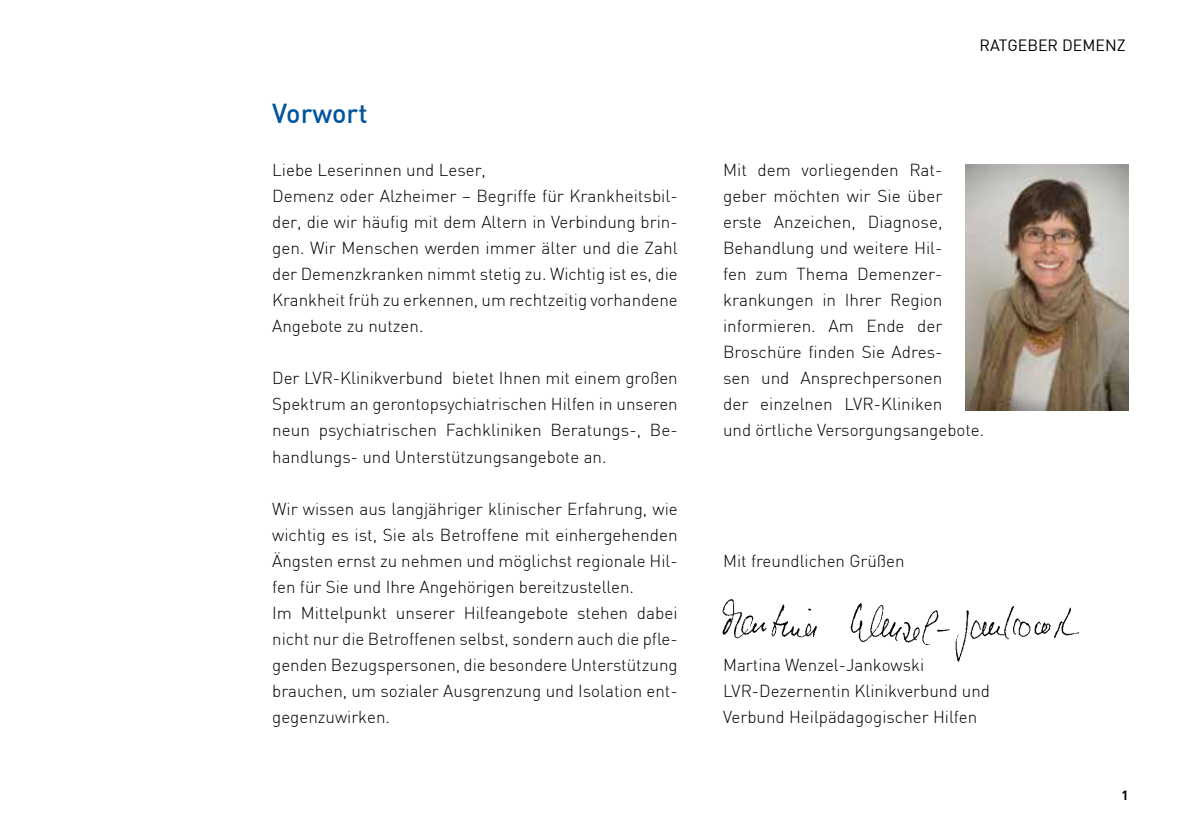
<style>
.page{position:relative;width:1191px;height:840px;background:#fff}
.page>*{position:absolute;margin:0;border:0;box-sizing:border-box;transform-origin:0 0}
.t1{font:500 26.8px "DIN";color:#00559d}
.t2{font:300 17px/26px "DIN";color:#000}
.t3{font:16px "DIN";color:#000}
.t4{font:700 13px "DIN";color:#000}
</style>
<div class="page">
<img style="left:722px;top:599px;width:356px;height:63px">
<img style="left:965px;top:164px;width:163px;height:246px">
<h1 class="t1" style="left:272px;top:96px;width:97px">Vorwort</h1>
<p class="t2" style="left:272px;top:157px;width:407px">Liebe Leserinnen und Leser,<br>Demenz oder Alzheimer – Begriffe für Krankheitsbil&shy;der, die wir häufig mit dem Altern in Verbindung brin&shy;gen. Wir Menschen werden immer älter und die Zahl der Demenzkranken nimmt stetig zu. Wichtig ist es, die Krankheit früh zu erkennen, um rechtzeitig vorhandene Angebote zu nutzen.</p>
<p class="t2" style="left:272px;top:365px;width:407px;text-align:justify">Der LVR-Klinikverbund bietet Ihnen mit einem großen Spektrum an gerontopsychiatrischen Hilfen in unseren neun psychiatrischen Fachkliniken Beratungs-, Be&shy;handlungs- und Unterstützungsangebote an.</p>
<p class="t2" style="left:272px;top:495px;width:407px">Wir wissen aus langjähriger klinischer Erfahrung, wie wichtig es ist, Sie als Betroffene mit einhergehenden Ängsten ernst zu nehmen und möglichst regionale Hil&shy;fen für Sie und Ihre Angehörigen bereitzustellen.<br>Im Mittelpunkt unserer Hilfeangebote stehen dabei nicht nur die Betroffenen selbst, sondern auch die pfle&shy;genden Bezugspersonen, die besondere Unterstützung brauchen, um sozialer Ausgrenzung und Isolation ent&shy;gegenzuwirken.</p>
<p class="t3" style="left:979px;top:35px;width:148px">RATGEBER DEMENZ</p>
<p class="t2" style="left:723px;top:157px;width:263px">Mit dem vorliegenden Rat&shy;geber möchten wir Sie über erste Anzeichen, Diagnose,<br>Behandlung und weitere Hil-<br>fen zum Thema Demenzer&shy;krankungen in Ihrer Region informieren. Am Ende der<br>Broschüre finden Sie Adres-<br>sen und Ansprechpersonen<br>der einzelnen LVR-Kliniken<br>und örtliche Versorgungsangebote.</p>
<p class="t2" style="left:723px;top:547px;width:183px">Mit freundlichen Grüßen</p>
<p class="t2" style="left:723px;top:651px;width:268px">Martina Wenzel-Jankowski<br>LVR-Dezernentin Klinikverbund und<br>Verbund Heilpädagogischer Hilfen</p>
<p class="t4" style="left:1121px;top:786px;width:9px">1</p>
</div>
